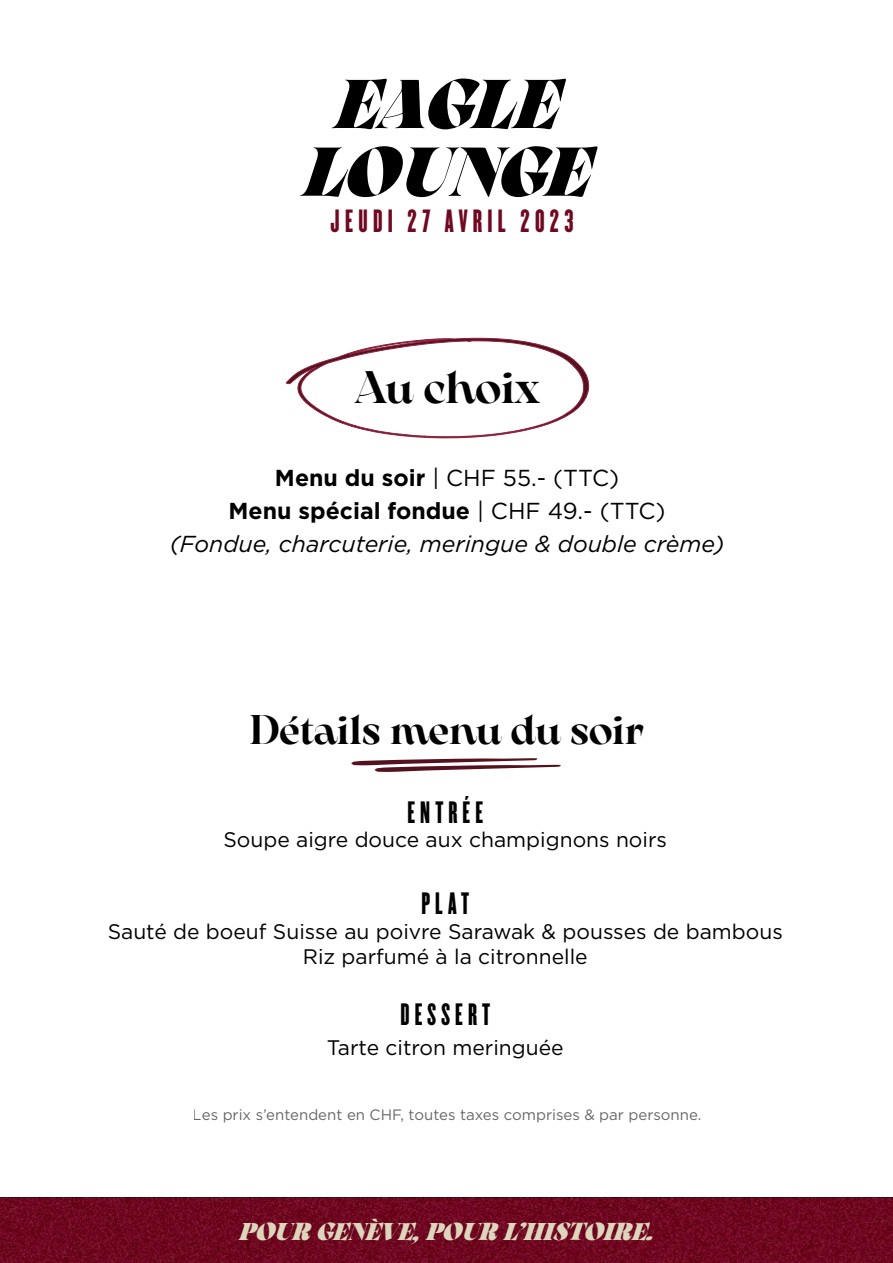
<style>
.page{position:relative;width:893px;height:1263px;background:#fff}
.page>*{position:absolute;margin:0;border:0;box-sizing:border-box;transform-origin:0 0}
.t1{font:italic 800 68.7px/67.7px "Arsenica Trial";color:#000;text-align:center}
.t2{font:600 44.4px "Arsenica Trial";color:#000}
.t3{font:600 40.35px "Arsenica Trial";color:#000}
.t4{font:28.05px "Champion HTF Featherweight";letter-spacing:.19em;color:#6f0921}
.t5{font:27px "Champion HTF Featherweight";letter-spacing:.19em;color:#000}
.t6{font:italic 800 23.85px "Arsenica Trial";color:#ddd6bc}
.t7{font:italic 23.1px/33px "Gotham";color:#000;text-align:center}
.t8{font:21px/25.2px "Gotham";color:#000;text-align:center}
.t9{font:15px "Gotham";color:#000}
.s1{font-weight:700;font-style:normal}
.s2{font-style:normal}
</style>
<div class="page">
<img style="left:0;top:1197px;width:893px;height:66px">
<svg style="left:351px;top:758px;width:210px;height:14px"></svg>
<svg style="left:285px;top:337px;width:304px;height:102px"></svg>
<h1 class="t1" style="left:304px;top:70px;width:288px">EAGLE<br>LOUNGE</h1>
<h3 class="t4" style="left:331px;top:204px;width:244px">JEUDI 27 AVRIL 2023</h3>
<h2 class="t2" style="left:354px;top:361px;width:187px">Au choix</h2>
<p class="t7" style="left:170px;top:460px;width:556px"><span class="s1">Menu du soir</span> <span class="s2">| CHF 55.- (TTC)<br></span><span class="s1">Menu spécial fondue</span> <span class="s2">| CHF 49.- (TTC)<br></span>(Fondue, charcuterie, meringue &amp; double crème)</p>
<h3 class="t3" style="left:249px;top:705px;width:396px">Détails menu du soir</h3>
<p class="t5" style="left:407px;top:795px;width:77px">ENTRÉE</p>
<p class="t8" style="left:223px;top:826px;width:445px">Soupe aigre douce aux champignons noirs</p>
<p class="t5" style="left:421px;top:886px;width:49px">PLAT</p>
<p class="t8" style="left:108px;top:918px;width:677px">Sauté de boeuf Suisse au poivre Sarawak &amp; pousses de bambous<br>Riz parfumé à la citronnelle</p>
<p class="t5" style="left:400px;top:997px;width:91px">DESSERT</p>
<p class="t8" style="left:327px;top:1035px;width:238px">Tarte citron meringuée</p>
<p class="t9" style="left:193px;top:1105px;width:510px">Les prix s’entendent en CHF, toutes taxes comprises &amp; par personne.</p>
<p class="t6" style="left:240px;top:1218px;width:416px">POUR GENÈVE, POUR L’HISTOIRE.</p>
</div>
